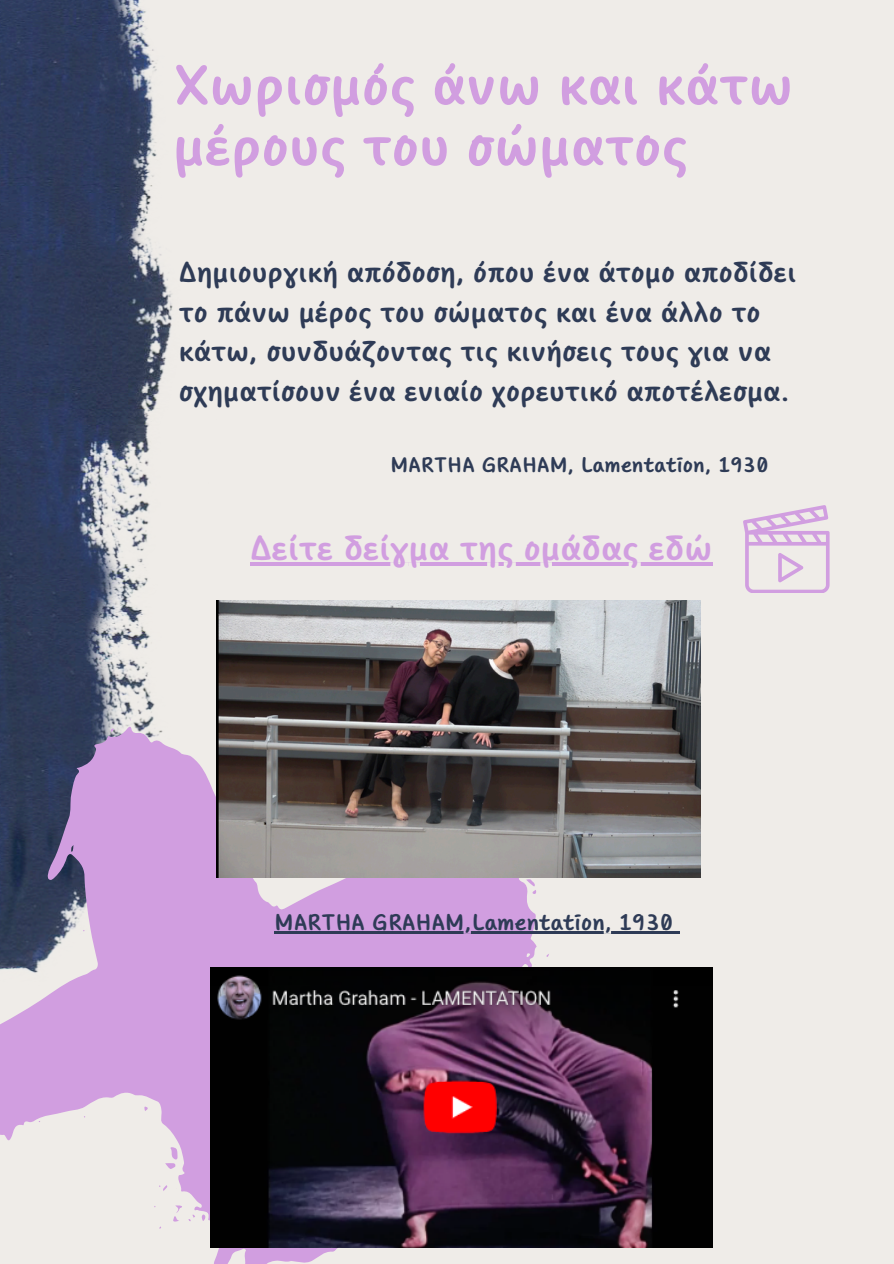
<style>
.page{position:relative;width:894px;height:1264px;background:#fff}
.page>*{position:absolute;margin:0;border:0;box-sizing:border-box;transform-origin:0 0}
.t1{font:700 55.5px/60.8px "Core Narae Pro";color:#d19ee0}
.t2{font:700 34.5px "Core Narae Pro";color:#d19ee0}
.t3{font:700 28.5px/39.3px "Core Narae Pro";color:#2e3b56}
.t4{font:700 22.5px "Core Narae Pro";color:#2e3b56}
.t5{font:700 21px "Core Narae Pro";color:#2e3b56}
</style>
<div class="page">
<div style="left:0;top:0;width:893px;height:1263px;background:#efece8"></div>
<img style="left:0;top:0;width:173px;height:647px">
<svg style="left:743px;top:505px;width:86px;height:88px"></svg>
<svg style="left:0;top:647px;width:594px;height:616px;fill:#d19ee0"></svg>
<img style="left:211px;top:967px;width:501px;height:280px">
<img style="left:216px;top:601px;width:484px;height:276px">
<svg style="left:250px;top:562px;width:462px;height:4px;fill:#d19ee0"></svg>
<hr style="left:274px;top:931px;width:197px;height:2px;background:#2e3b56">
<hr style="left:471px;top:931px;width:202px;height:2px;background:#2e3b56">
<svg style="left:673px;top:931px;width:7px;height:2px"></svg>
<h3 class="t1" style="left:173px;top:54px;width:621px">Χωρισμός άνω και κάτω μέρους του σώματος</h3>
<p class="t3" style="left:179px;top:253px;width:619px">Δημιουργική απόδοση, όπου ένα άτομο αποδίδει το πάνω μέρος του σώματος και ένα άλλο το κάτω, συνδυάζοντας τις κινήσεις τους για να σχηματίσουν ένα ενιαίο χορευτικό αποτέλεσμα.</p>
<p class="t5" style="left:390px;top:452px;width:380px">MARTHA GRAHAM, Lamentation, 1930</p>
<h1 class="t2" style="left:250px;top:527px;width:463px">Δείτε δείγμα της ομάδας εδώ</h1>
<p class="t4" style="left:274px;top:908px;width:400px">MARTHA GRAHAM,Lamentation, 1930</p>
</div>
